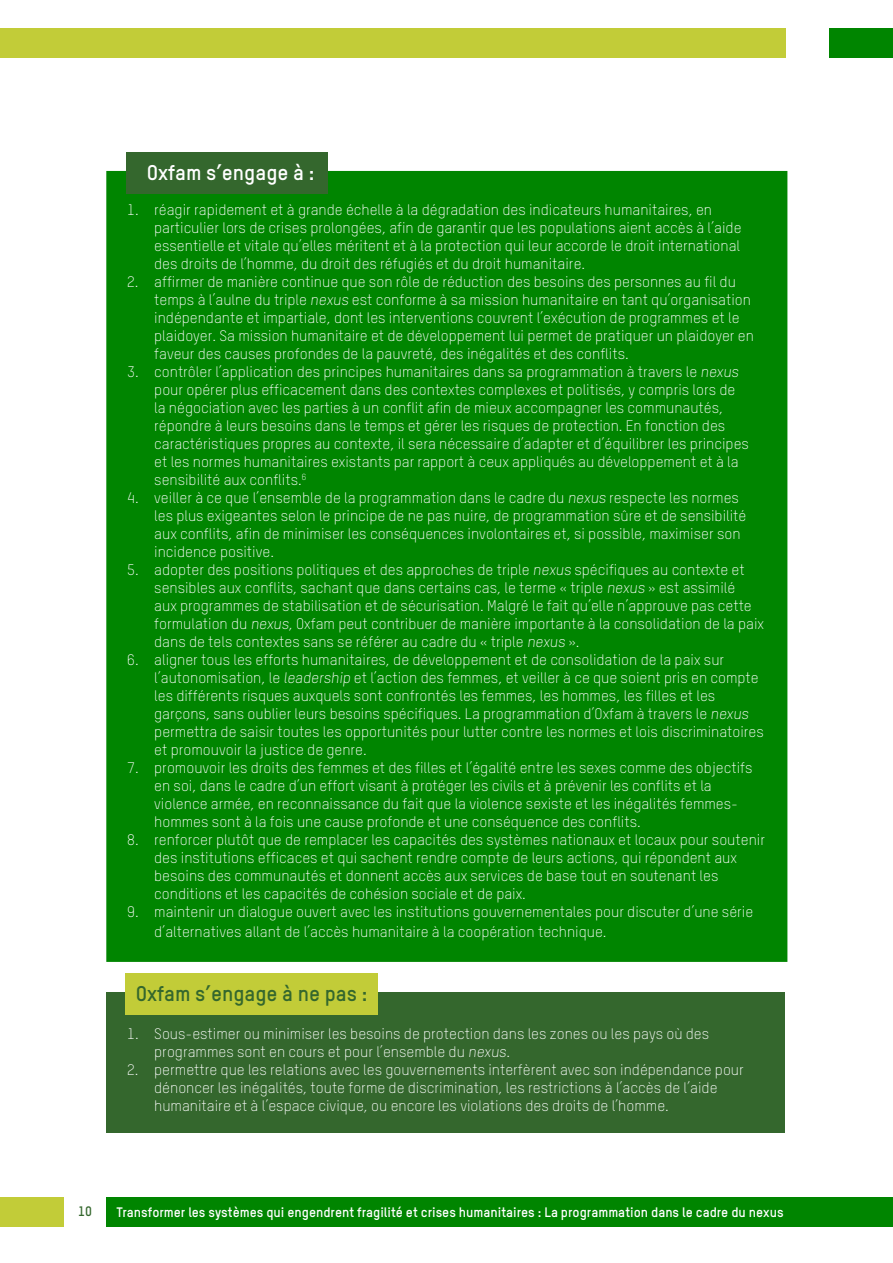
<style>
.page{position:relative;width:893px;height:1263px;background:#fff}
.page>*{position:absolute;margin:0;border:0;box-sizing:border-box;transform-origin:0 0}
.t1{font:700 21px "TSTARPRO";color:#34672d}
.t2{font:700 21px "TSTARPRO";color:#fff}
.t3{font:300 15px/18px "TSTARPRO";color:#fff}
.t4{font:700 13.5px "TSTARPRO";color:#fff}
.t5{font:700 13.5px "TSTARPRO";color:#34672d}
</style>
<div class="page">
<div style="left:106px;top:1197px;width:786px;height:30px;background:#008500"></div>
<div style="left:0;top:1197px;width:64px;height:30px;background:#c2cc38"></div>
<hr style="left:892px;top:1197px;width:1px;height:30px;background:#008500">
<div style="left:0;top:28px;width:785px;height:29px;background:#c2cc38"></div>
<div style="left:830px;top:28px;width:63px;height:29px;background:#008500"></div>
<div style="left:106px;top:171px;width:681px;height:791px;background:#008500;border:3px solid #008500"></div>
<div style="left:126px;top:153px;width:201px;height:41px;background:#34672d"></div>
<div style="left:106px;top:992px;width:679px;height:141px;background:#34672d"></div>
<div style="left:125px;top:974px;width:252px;height:41px;background:#c2cc38"></div>
<p class="t2" style="left:147px;top:159px;width:169px">Oxfam s’engage à :</p>
<p class="t3" style="left:154px;top:200px;width:589px;text-indent:-27px">1. réagir rapidement et à grande échelle à la dégradation des indicateurs humanitaires, en particulier lors de crises prolongées, afin de garantir que les populations aient accès à l’aide essentielle et vitale qu’elles méritent et à la protection qui leur accorde le droit international des droits de l’homme, du droit des réfugiés et du droit humanitaire.</p>
<p class="t3" style="left:154px;top:272px;width:601px;text-indent:-27px">2. affirmer de manière continue que son rôle de réduction des besoins des personnes au fil du temps à l’aulne du triple nexus est conforme à sa mission humanitaire en tant qu’organisation indépendante et impartiale, dont les interventions couvrent l’exécution de programmes et le plaidoyer. Sa mission humanitaire et de développement lui permet de pratiquer un plaidoyer en faveur des causes profondes de la pauvreté, des inégalités et des conflits.</p>
<p class="t3" style="left:154px;top:362px;width:596px;text-indent:-27px">3. contrôler l’application des principes humanitaires dans sa programmation à travers le nexus pour opérer plus efficacement dans des contextes complexes et politisés, y compris lors de la négociation avec les parties à un conflit afin de mieux accompagner les communautés, répondre à leurs besoins dans le temps et gérer les risques de protection. En fonction des caractéristiques propres au contexte, il sera nécessaire d’adapter et d’équilibrer les principes et les normes humanitaires existants par rapport à ceux appliqués au développement et à la sensibilité aux conflits.<sup>6</sup></p>
<p class="t3" style="left:154px;top:488px;width:594px;text-indent:-27px">4. veiller à ce que l’ensemble de la programmation dans le cadre du nexus respecte les normes les plus exigeantes selon le principe de ne pas nuire, de programmation sûre et de sensibilité aux conflits, afin de minimiser les conséquences involontaires et, si possible, maximiser son incidence positive.</p>
<p class="t3" style="left:154px;top:560px;width:611px;text-indent:-27px">5. adopter des positions politiques et des approches de triple nexus spécifiques au contexte et sensibles aux conflits, sachant que dans certains cas, le terme « triple nexus » est assimilé<br>aux programmes de stabilisation et de sécurisation. Malgré le fait qu’elle n’approuve pas cette formulation du nexus, Oxfam peut contribuer de manière importante à la consolidation de la paix dans de tels contextes sans se référer au cadre du « triple nexus ».</p>
<p class="t3" style="left:154px;top:650px;width:611px;text-indent:-27px">6. aligner tous les efforts humanitaires, de développement et de consolidation de la paix sur l’autonomisation, le leadership et l’action des femmes, et veiller à ce que soient pris en compte les différents risques auxquels sont confrontés les femmes, les hommes, les filles et les garçons, sans oublier leurs besoins spécifiques. La programmation d’Oxfam à travers le nexus permettra de saisir toutes les opportunités pour lutter contre les normes et lois discriminatoires et promouvoir la justice de genre.</p>
<p class="t3" style="left:154px;top:758px;width:600px;text-indent:-27px">7. promouvoir les droits des femmes et des filles et l’égalité entre les sexes comme des objectifs en soi, dans le cadre d’un effort visant à protéger les civils et à prévenir les conflits et la violence armée, en reconnaissance du fait que la violence sexiste et les inégalités femmes&shy;hommes sont à la fois une cause profonde et une conséquence des conflits.</p>
<p class="t3" style="left:154px;top:830px;width:612px;text-indent:-27px">8. renforcer plutôt que de remplacer les capacités des systèmes nationaux et locaux pour soutenir des institutions efficaces et qui sachent rendre compte de leurs actions, qui répondent aux besoins des communautés et donnent accès aux services de base tout en soutenant les conditions et les capacités de cohésion sociale et de paix.</p>
<p class="t3" style="left:154px;top:901px;width:601px;line-height:19.8px;text-indent:-27px">9. maintenir un dialogue ouvert avec les institutions gouvernementales pour discuter d’une série d’alternatives allant de l’accès humanitaire à la coopération technique.</p>
<p class="t1" style="left:136px;top:980px;width:233px">Oxfam s’engage à ne pas :</p>
<p class="t3" style="left:154px;top:1024px;width:556px;text-indent:-27px">1. Sous-estimer ou minimiser les besoins de protection dans les zones ou les pays où des programmes sont en cours et pour l’ensemble du nexus.</p>
<p class="t3" style="left:154px;top:1060px;width:591px;text-indent:-27px">2. permettre que les relations avec les gouvernements interfèrent avec son indépendance pour dénoncer les inégalités, toute forme de discrimination, les restrictions à l’accès de l’aide humanitaire et à l’espace civique, ou encore les violations des droits de l’homme.</p>
<p class="t5" style="left:78px;top:1202px;width:15px">10</p>
<p class="t4" style="left:117px;top:1203px;width:668px">Transformer les systèmes qui engendrent fragilité et crises humanitaires : La programmation dans le cadre du nexus</p>
</div>
